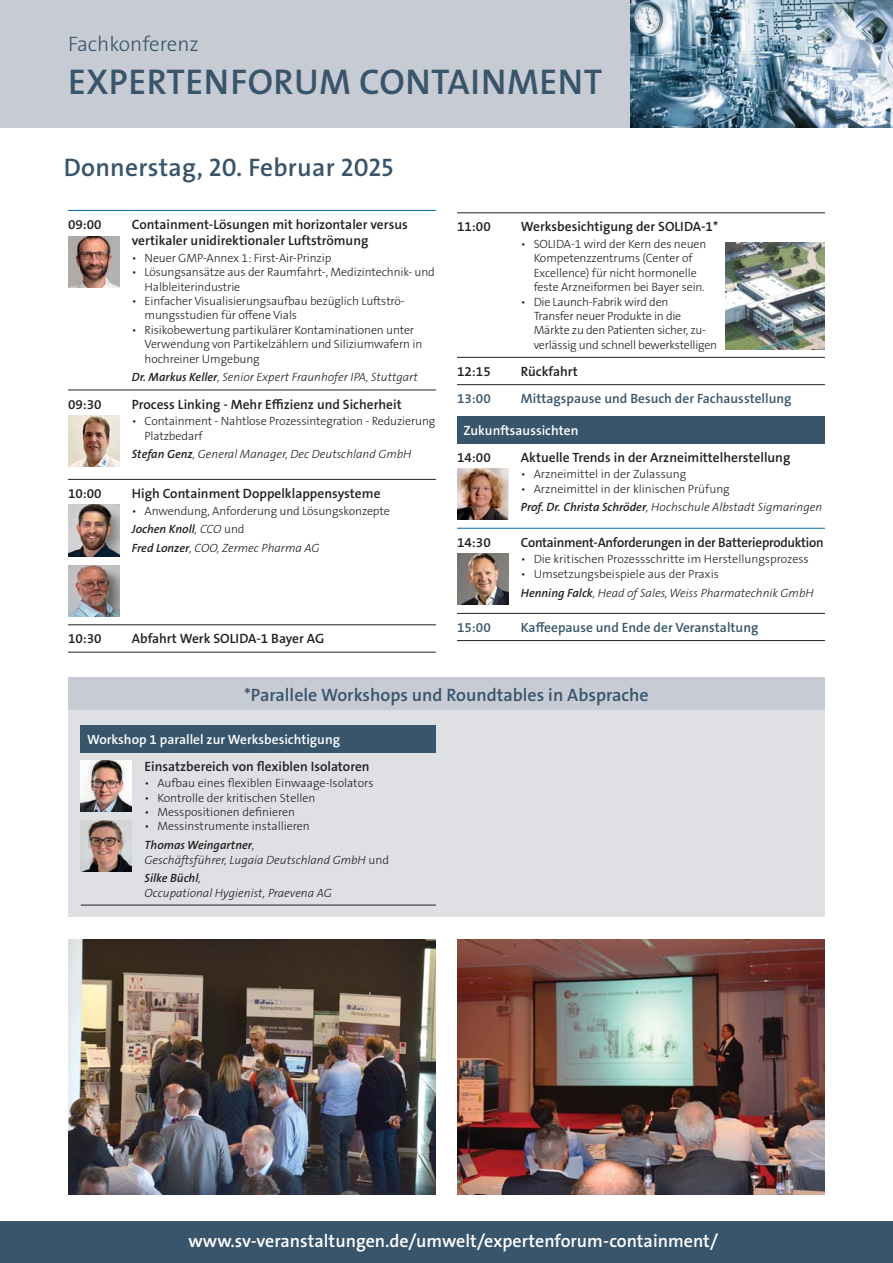
<style>
.page{position:relative;width:893px;height:1263px;background:#fff}
.page>*{position:absolute;margin:0;border:0;box-sizing:border-box;transform-origin:0 0}
.t1{font:600 36px "The Sans Os F";letter-spacing:.015em;color:#39556b}
.t2{font:600 25.5px "The Sans Os F";letter-spacing:.01em;color:#39556b}
.t3{font:300 21px "The Sans Os F";color:#39556b}
.t4{font:600 18px "The Sans Os F";color:#fff}
.t5{font:600 18px "The Sans Os F";color:#39556b}
.t6{font:600 13.5px/16.2px "The Sans Os F";color:#231f20}
.t7{font:600 13.5px "The Sans Os F";color:#39556b}
.t8{font:600 13.5px "The Sans Os F";color:#fff}
.t9{font:600 13.5px "The Sans Os F";letter-spacing:-.02em;color:#231f20}
.t10{font:300 12px/14.4px "The Sans Os F";letter-spacing:-.01em;color:#231f20}
.t11{font:italic 300 12px/18.6px "The Sans Os F";color:#231f20}
.s1{font-weight:600}
.s2{font-weight:600;font-style:italic}
.s3{font-style:italic}
.s4{font-style:normal}
</style>
<div class="page">
<div style="left:68px;top:703px;width:757px;height:214px;background:#dfe0e4"></div>
<img style="left:725px;top:242px;width:100px;height:107px">
<hr style="left:68px;top:390px;width:64px;height:1px;background:#231f20">
<hr style="left:132px;top:390px;width:304px;height:1px;background:#231f20">
<hr style="left:68px;top:479px;width:64px;height:1px;background:#231f20">
<hr style="left:132px;top:479px;width:304px;height:1px;background:#231f20">
<hr style="left:68px;top:652px;width:64px;height:1px;background:#231f20">
<hr style="left:132px;top:652px;width:304px;height:1px;background:#231f20">
<hr style="left:68px;top:210px;width:64px;height:1px;background:#0067ab">
<hr style="left:132px;top:210px;width:304px;height:1px;background:#0067ab">
<hr style="left:68px;top:624px;width:64px;height:1px;background:#231f20">
<hr style="left:132px;top:624px;width:304px;height:1px;background:#231f20">
<img style="left:68px;top:236px;width:51px;height:51px">
<img style="left:68px;top:416px;width:51px;height:51px">
<img style="left:68px;top:505px;width:51px;height:51px">
<img style="left:68px;top:565px;width:51px;height:51px">
<div style="left:68px;top:678px;width:757px;height:32px;background:#c7cbd3"></div>
<div style="left:0;top:0;width:893px;height:128px;background:#c7cbd3"></div>
<img style="left:630px;top:0;width:263px;height:128px">
<div style="left:0;top:1221px;width:893px;height:42px;background:#39556b"></div>
<div style="left:457px;top:416px;width:368px;height:27px;background:#39556b"></div>
<hr style="left:457px;top:384px;width:368px;height:1px;background:#231f20">
<hr style="left:457px;top:613px;width:368px;height:1px;background:#231f20">
<hr style="left:457px;top:213px;width:368px;height:1px;background:#231f20">
<hr style="left:457px;top:528px;width:368px;height:1px;background:#0067ab">
<hr style="left:457px;top:640px;width:368px;height:1px;background:#231f20">
<hr style="left:457px;top:357px;width:368px;height:1px;background:#231f20">
<img style="left:457px;top:469px;width:51px;height:51px">
<img style="left:457px;top:554px;width:51px;height:51px">
<img style="left:68px;top:940px;width:368px;height:255px">
<img style="left:457px;top:940px;width:368px;height:255px">
<div style="left:81px;top:725px;width:355px;height:27px;background:#39556b"></div>
<hr style="left:81px;top:905px;width:64px;height:1px;background:#231f20">
<hr style="left:145px;top:905px;width:291px;height:1px;background:#231f20">
<img style="left:81px;top:761px;width:51px;height:51px">
<img style="left:81px;top:821px;width:51px;height:51px">
<h3 class="t3" style="left:68px;top:34px;width:132px">Fachkonferenz</h3>
<h1 class="t1" style="left:68px;top:64px;width:535px">EXPERTENFORUM CONTAINMENT</h1>
<h2 class="t2" style="left:64px;top:155px;width:331px">Donnerstag, 20. Februar 2025</h2>
<p class="t6" style="left:68px;top:217px;width:35px">09:00</p>
<p class="t6" style="left:132px;top:217px;width:277px">Containment-Lösungen mit horizontaler versus vertikaler unidirektionaler Luftströmung</p>
<p class="t10" style="left:132px;top:251px;width:201px">• Neuer GMP-Annex 1: First-Air-Prinzip</p>
<p class="t10" style="left:145px;top:265px;width:292px;text-indent:-13px">• Lösungsansätze aus der Raumfahrt-, Medizintechnik- und<br>Halbleiterindustrie</p>
<p class="t10" style="left:145px;top:294px;width:262px;text-indent:-13px">• Einfacher Visualisierungsaufbau bezüglich Luftströ&shy;mungsstudien für offene Vials</p>
<p class="t10" style="left:145px;top:323px;width:279px;text-indent:-13px">• Risikobewertung partikulärer Kontaminationen unter<br>Verwendung von Partikelzählern und Siliziumwafern in hochreiner Umgebung</p>
<p class="t11" style="left:132px;top:369px;width:288px"><span class="s1">Dr. Markus Keller</span>, Senior Expert Fraunhofer IPA, Stuttgart</p>
<p class="t6" style="left:68px;top:397px;width:35px">09:30</p>
<p class="t6" style="left:132px;top:397px;width:271px">Process Linking - Mehr Effizienz und Sicherheit</p>
<p class="t10" style="left:145px;top:414px;width:292px;text-indent:-13px">• Containment - Nahtlose Prozessintegration - Reduzierung<br>Platzbedarf</p>
<p class="t11" style="left:132px;top:446px;width:281px"><span class="s1">Stefan Genz</span>, General Manager, Dec Deutschland GmbH</p>
<p class="t6" style="left:68px;top:486px;width:35px">10:00</p>
<p class="t6" style="left:132px;top:486px;width:250px">High Containment Doppelklappensysteme</p>
<p class="t10" style="left:132px;top:502px;width:260px;line-height:18.6px">• Anwendung, Anforderung und Lösungskonzepte<br><span class="s2">Jochen Knoll</span><span class="s3">, CCO</span> und<br><span class="s2">Fred Lonzer</span><span class="s3">, COO, Zermec Pharma AG</span></p>
<p class="t6" style="left:68px;top:631px;width:35px">10:30</p>
<p class="t6" style="left:132px;top:631px;width:194px">Abfahrt Werk SOLIDA-1 Bayer AG</p>
<p class="t6" style="left:457px;top:219px;width:35px">11:00</p>
<p class="t6" style="left:521px;top:219px;width:199px">Werksbesichtigung der SOLIDA-1*</p>
<p class="t10" style="left:534px;top:237px;width:174px;text-indent:-13px">• SOLIDA-1 wird der Kern des neuen Kompetenzzentrums (Center of Excellence) für nicht hormonelle feste Arzneiformen bei Bayer sein.</p>
<p class="t10" style="left:534px;top:295px;width:185px;text-indent:-13px">• Die Launch-Fabrik wird den<br>Transfer neuer Produkte in die Märkte zu den Patienten sicher, zu&shy;verlässig und schnell bewerkstelligen</p>
<p class="t6" style="left:457px;top:364px;width:35px">12:15</p>
<p class="t6" style="left:521px;top:364px;width:58px">Rückfahrt</p>
<p class="t7" style="left:457px;top:392px;width:35px">13:00</p>
<p class="t7" style="left:521px;top:392px;width:272px">Mittagspause und Besuch der Fachausstellung</p>
<p class="t8" style="left:463px;top:423px;width:116px">Zukunftsaussichten</p>
<p class="t6" style="left:457px;top:450px;width:35px">14:00</p>
<p class="t6" style="left:521px;top:450px;width:271px">Aktuelle Trends in der Arzneimittelherstellung</p>
<p class="t10" style="left:521px;top:468px;width:167px">• Arzneimittel in der Zulassung</p>
<p class="t10" style="left:521px;top:480px;width:303px;line-height:18.6px">• Arzneimittel in der klinischen Prüfung<br><span class="s2">Prof. Dr. Christa Schröder</span><span class="s3">, Hochschule Albstadt Sigmaringen</span></p>
<p class="t6" style="left:457px;top:535px;width:35px">14:30</p>
<p class="t9" style="left:521px;top:536px;width:304px">Containment-Anforderungen in der Batterieproduktion</p>
<p class="t10" style="left:521px;top:553px;width:289px">• Die kritischen Prozessschritte im Herstellungsprozess</p>
<p class="t11" style="left:521px;top:566px;width:294px"><span class="s4">• Umsetzungsbeispiele aus der Praxis<br></span><span class="s1">Henning Falck</span>, Head of Sales, Weiss Pharmatechnik GmbH</p>
<p class="t7" style="left:457px;top:621px;width:35px">15:00</p>
<p class="t7" style="left:521px;top:621px;width:239px">Kaffeepause und Ende der Veranstaltung</p>
<h3 class="t5" style="left:244px;top:686px;width:406px">*Parallele Workshops und Roundtables in Absprache</h3>
<p class="t8" style="left:87px;top:732px;width:254px">Workshop 1 parallel zur Werksbesichtigung</p>
<p class="t6" style="left:145px;top:759px;width:227px">Einsatzbereich von flexiblen Isolatoren</p>
<p class="t10" style="left:145px;top:776px;width:231px">• Aufbau eines flexiblen Einwaage-Isolators</p>
<p class="t10" style="left:145px;top:791px;width:172px">• Kontrolle der kritischen Stellen</p>
<p class="t10" style="left:145px;top:805px;width:152px">• Messpositionen definieren</p>
<p class="t10" style="left:145px;top:818px;width:167px;line-height:18.6px">• Messinstrumente installieren<br><span class="s2">Thomas Weingartner</span><span class="s3">,</span></p>
<p class="t11" style="left:145px;top:851px;width:246px">Geschäftsführer, Lugaia Deutschland GmbH <span class="s4">und<br></span><span class="s1">Silke Büchl</span>,</p>
<p class="t11" style="left:145px;top:884px;width:189px">Occupational Hygienist, Praevena AG</p>
<h3 class="t4" style="left:188px;top:1231px;width:531px">www.sv-veranstaltungen.de/umwelt/expertenforum-containment/</h3>
</div>
